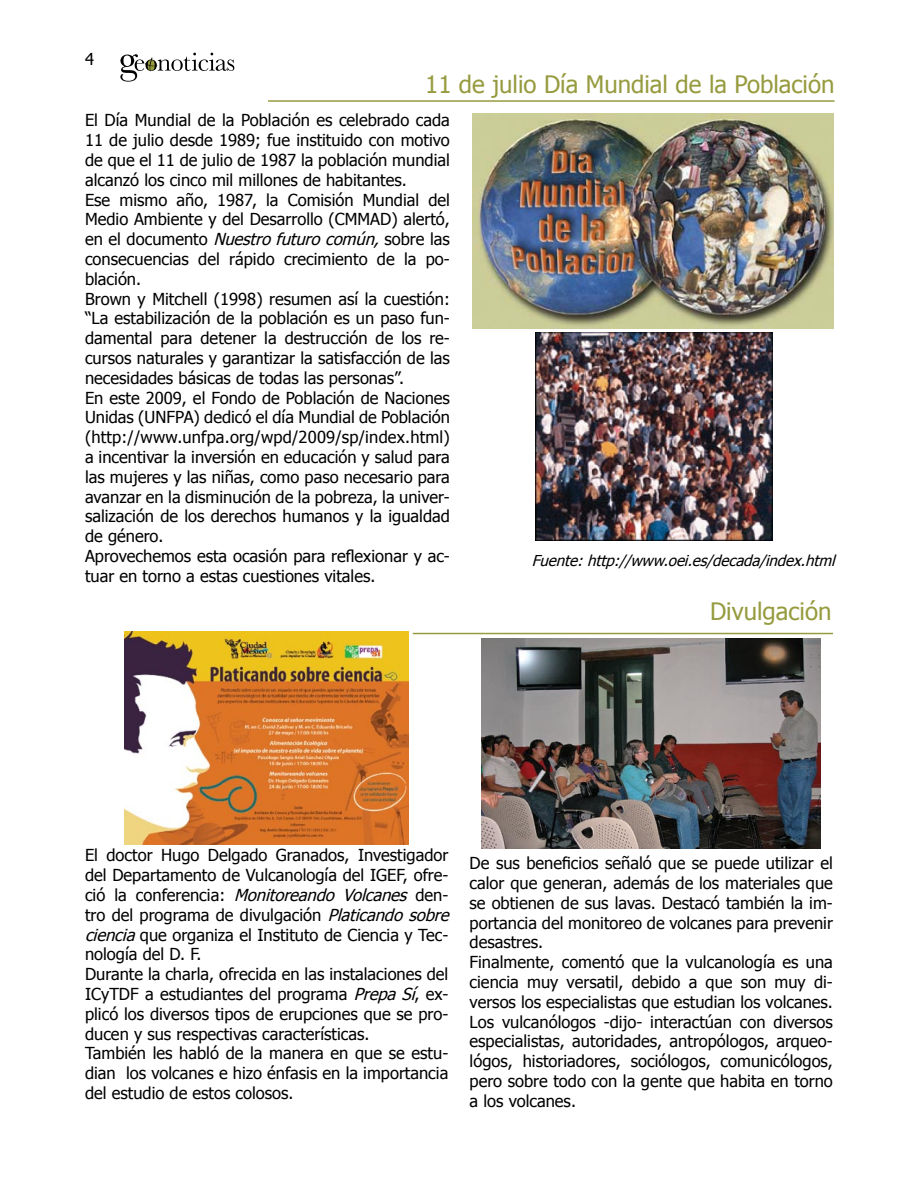
<style>
.page{position:relative;width:918px;height:1188px;background:#fff}
.page>*{position:absolute;margin:0;border:0;box-sizing:border-box;transform-origin:0 0}
.t1{font:24px "Tahoma";color:#969b3e}
.t2{font:16.5px/19.8px "Tahoma";color:#000}
.t3{font:italic 15px "Tahoma";color:#000}
.s1{font-style:italic}
</style>
<div class="page">
<svg style="left:120px;top:53px;width:114px;height:29px"></svg>
<hr style="left:268px;top:100px;width:566px;height:2px;background:#969b3e">
<img style="left:535px;top:333px;width:237px;height:208px">
<img style="left:473px;top:114px;width:360px;height:214px">
<hr style="left:413px;top:633px;width:420px;height:1px;background:#969b3e">
<img style="left:482px;top:639px;width:339px;height:210px">
<img style="left:125px;top:631px;width:284px;height:213px">
<h1 class="t1" style="left:425px;top:69px;width:411px">11 de julio Día Mundial de la Población</h1>
<p class="t2" style="left:85px;top:110px;width:366px">El Día Mundial de la Población es celebrado cada 11 de julio desde 1989; fue instituido con motivo de que el 11 de julio de 1987 la población mundial alcanzó los cinco mil millones de habitantes.<br>Ese mismo año, 1987, la Comisión Mundial del Medio Ambiente y del Desarrollo (CMMAD) alertó, e n e l d o c u m e n to <span class="s1">Nuestrofuturocomún,</span>s o b re l a s consecuencias del rápido crecimiento de la po&shy;blación.<br>Brown y Mitchell (1998) resumen así la cuestión: “La estabilización de la población es un paso fun&shy;damental para detener la destrucción de los re&shy;cursos naturales y garantizar la satisfacción de las necesidades básicas de todas las personas”.<br>En este 2009, el Fondo de Población de Naciones Unidas (UNFPA) dedicó el día Mundial de Población (http://www.unfpa.org/wpd/2009/sp/index.html) a incentivar la inversión en educación y salud para las mujeres y las niñas, como paso necesario para avanzar en la disminución de la pobreza, la univer&shy;salización de los derechos humanos y la igualdad de género.<br>Aprovechemos esta ocasión para reflexionar y ac&shy;tuar en torno a estas cuestiones vitales.</p>
<p class="t3" style="left:532px;top:551px;width:309px">Fuente:http://www.oei.es/decada/index.html</p>
<h1 class="t1" style="left:710px;top:596px;width:123px">Divulgación</h1>
<p class="t2" style="left:85px;top:845px;width:370px">El doctor Hugo Delgado Granados, Investigador del Departamento de Vulcanología del IGEF, ofre&shy;c i ó l a c o n fe r e n c i a : <span class="s1">Monitoreando Volcanes</span> d e n - tro del programa de divulgación <span class="s1">Platicandosobre ciencia</span>que organiza el Instituto de Ciencia y Tec&shy;nología del D. F.<br>Durante la charla, ofrecida en las instalaciones del ICyTDF a estudiantes del programa <span class="s1">Prepa Sí</span>, ex&shy;plicó los diversos tipos de erupciones que se pro&shy;ducen y sus respectivas características.<br>También les habló de la manera en que se estu&shy;dian los volcanes e hizo énfasis en la importancia del estudio de estos colosos.</p>
<p class="t2" style="left:470px;top:853px;width:365px">De sus beneficios señaló que se puede utilizar el calor que generan, además de los materiales que se obtienen de sus lavas. Destacó también la im&shy;portancia del monitoreo de volcanes para prevenir desastres.<br>Finalmente, comentó que la vulcanología es una ciencia muy versatil, debido a que son muy di&shy;versos los especialistas que estudian los volcanes.<br>Los vulcanólogos -dijo- interactúan con diversos especialistas, autoridades, antropólogos, arqueo&shy;lógos, historiadores, sociólogos, comunicólogos, pero sobre todo con la gente que habita en torno a los volcanes.</p>
</div>
